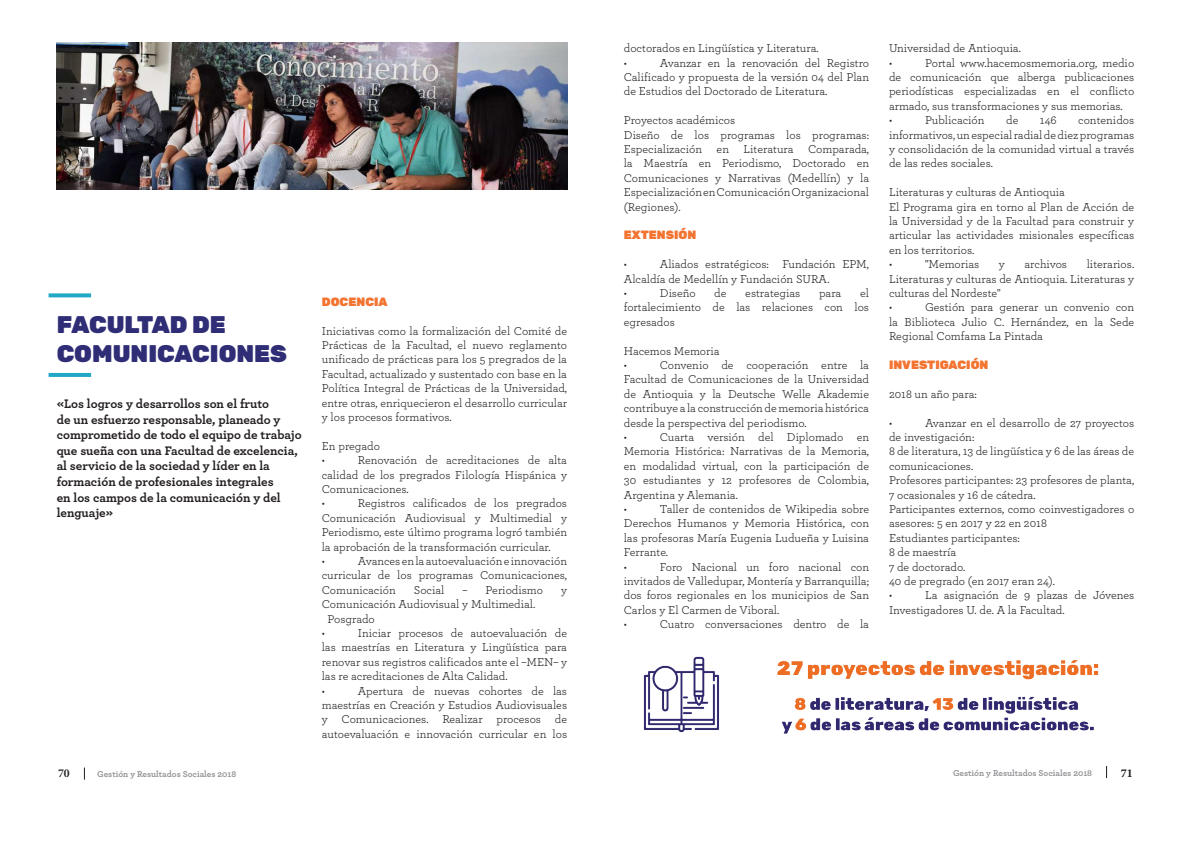
<style>
.page{position:relative;width:1191px;height:842px;background:#fff}
.page>*{position:absolute;margin:0;border:0;box-sizing:border-box;transform-origin:0 0}
.t1{font:900 24px/28.8px "Rubik";color:#2e2d76}
.t2{font:700 13px/15.6px "Archer";color:#231f20}
.t3{font:12px/14.4px "Archer";color:#231f20}
.t4{font:900 12px "Rubik";color:#f37331}
.t5{font:12px "Minion Pro Bold Subh";color:#231f20}
.t6{font:12px "Minion Pro Bold Capt";color:#231f20}
.t7{font:700 9px "Archer";color:#939598}
</style>
<div class="page">
<svg style="left:84px;top:767px;width:1px;height:13px"></svg>
<svg style="left:1106px;top:766px;width:1px;height:12px"></svg>
<img style="left:57px;top:43px;width:510px;height:146px">
<svg style="left:49px;top:293px;width:42px;height:4px"></svg>
<hr style="left:49px;top:373px;width:42px;height:4px;background:#20a8c5">
<img style="left:643px;top:656px;width:456px;height:78px">
<h1 class="t1" style="left:57px;top:311px;width:232px">FACULTAD DE<br>COMUNICACIONES</h1>
<p class="t2" style="left:57px;top:395px;width:246px">«Los logros y desarrollos son el fruto<br>de un esfuerzo responsable, planeado y comprometido de todo el equipo de trabajo que sueña con una Facultad de excelencia, al servicio de la sociedad y líder en la formación de profesionales integrales<br>en los campos de la comunicación y del lenguaje»</p>
<p class="t4" style="left:322px;top:294px;width:67px">DOCENCIA</p>
<p class="t3" style="left:322px;top:323px;width:247px;text-align:justify">Iniciativas como la formalización del Comité de Prácticas de la Facultad, el nuevo reglamento unificado de prácticas para los 5 pregrados de la Facultad, actualizado y sustentado con base en la Política Integral de Prácticas de la Universidad, entre otras, enriquecieron el desarrollo curricular y los procesos formativos.</p>
<p class="t3" style="left:322px;top:438px;width:60px">En pregado •</p>
<p class="t3" style="left:322px;top:452px;width:247px;text-indent:36px">Renovación de acreditaciones de alta calidad de los pregrados Filología Hispánica y<br>Comunicaciones.<br>•</p>
<p class="t3" style="left:322px;top:496px;width:247px;text-indent:36px">Registros calificados de los pregrados Comunicación Audiovisual y Multimedial y Periodismo, este último programa logró también la aprobación de la transformación curricular.<br>•</p>
<p class="t3" style="left:322px;top:553px;width:247px;text-align:justify;text-indent:36px">Avances en la autoevaluación e innovación curricular de los programas Comunicaciones, Comunicación</p>
<p class="t3" style="left:414px;top:582px;width:32px">Social</p>
<p class="t3" style="left:462px;top:582px;width:82px">– Periodismo</p>
<p class="t3" style="left:561px;top:582px;width:8px">y</p>
<p class="t3" style="left:322px;top:596px;width:215px">Comunicación Audiovisual y Multimedial.</p>
<p class="t3" style="left:327px;top:611px;width:49px">Posgrado</p>
<p class="t3" style="left:322px;top:625px;width:5px">•</p>
<p class="t3" style="left:322px;top:625px;width:247px;text-indent:36px">Iniciar procesos de autoevaluación de las maestrías en Literatura y Lingüística para renovar sus registros calificados ante el –MEN– y las re acreditaciones de Alta Calidad.<br>•</p>
<p class="t3" style="left:322px;top:683px;width:247px;text-align:justify;text-indent:36px">Apertura de nuevas cohortes de las maestrías en Creación y Estudios Audiovisuales y Comunicaciones. Realizar procesos de autoevaluación e innovación curricular en los</p>
<p class="t3" style="left:624px;top:40px;width:196px">doctorados en Lingüística y Literatura. •</p>
<p class="t3" style="left:624px;top:55px;width:247px;text-align:justify;text-indent:36px">Avanzar en la renovación del Registro Calificado y propuesta de la versión 04 del Plan de Estudios del Doctorado de Literatura.</p>
<p class="t3" style="left:624px;top:112px;width:247px">Proyectos académicos<br>Diseño de los programas los programas:<br>Especialización en Literatura Comparada, la Maestría en Periodismo, Doctorado en Comunicaciones y Narrativas (Medellín) y la Especialización en Comunicación Organizacional (Regiones).</p>
<p class="t4" style="left:624px;top:228px;width:74px">EXTENSIÓN</p>
<p class="t3" style="left:624px;top:256px;width:5px">•</p>
<p class="t3" style="left:624px;top:256px;width:247px;text-indent:36px">Aliados estratégicos: Fundación EPM,<br>Alcaldía de Medellín y Fundación SURA.<br>•</p>
<p class="t3" style="left:624px;top:285px;width:247px;text-align:justify;text-indent:236px">el fortalecimiento de las relaciones con los egresados</p>
<p class="t3" style="left:624px;top:343px;width:97px">Hacemos Memoria •</p>
<p class="t3" style="left:660px;top:285px;width:37px">Diseño</p>
<p class="t3" style="left:714px;top:285px;width:14px">de</p>
<p class="t3" style="left:745px;top:285px;width:57px">estrategias</p>
<p class="t3" style="left:819px;top:285px;width:24px">para</p>
<p class="t3" style="left:624px;top:357px;width:247px;text-indent:36px">Convenio de cooperación entre la Facultad de Comunicaciones de la Universidad de Antioquia y la Deutsche Welle Akademie contribuye a la construcción de memoria histórica desde la perspectiva del periodismo.<br>•</p>
<p class="t3" style="left:624px;top:429px;width:247px;text-indent:36px">Cuarta versión del Diplomado en<br>Memoria Histórica: Narrativas de la Memoria, en modalidad virtual, con la participación de<br>30 estudiantes y 12 profesores de Colombia,<br>Argentina y Alemania.<br>•</p>
<p class="t3" style="left:624px;top:501px;width:247px;text-indent:36px">Taller de contenidos de Wikipedia sobre<br>Derechos Humanos y Memoria Histórica, con las profesoras María Eugenia Ludueña y Luisina<br>Ferrante.<br>•</p>
<p class="t3" style="left:624px;top:559px;width:247px;text-indent:36px">Foro Nacional un foro nacional con invitados de Valledupar, Montería y Barranquilla; dos foros regionales en los municipios de San<br>Carlos y El Carmen de Viboral.<br>•</p>
<p class="t3" style="left:660px;top:616px;width:211px">Cuatro conversaciones dentro de la</p>
<p class="t3" style="left:889px;top:40px;width:133px">Universidad de Antioquia. •</p>
<p class="t3" style="left:889px;top:55px;width:247px;text-indent:36px">Portal www.hacemosmemoria.org, medio de comunicación que alberga publicaciones periodísticas especializadas en el conflicto armado, sus transformaciones y sus memorias.<br>•</p>
<p class="t3" style="left:889px;top:112px;width:247px;text-align:justify;text-indent:189px">contenidos informativos, un especial radial de diez programas y consolidación de la comunidad virtual a través de las redes sociales.</p>
<p class="t3" style="left:889px;top:184px;width:247px">Literaturas y culturas de Antioquia<br>El Programa gira en torno al Plan de Acción de la Universidad y de la Facultad para construir y articular las actividades misionales específicas en los territorios.<br>•</p>
<p class="t3" style="left:925px;top:112px;width:61px">Publicación</p>
<p class="t3" style="left:1006px;top:112px;width:14px">de</p>
<p class="t3" style="left:1040px;top:112px;width:18px">146</p>
<p class="t3" style="left:889px;top:256px;width:247px;text-indent:198px">literarios.<br>Literaturas y culturas de Antioquia. Literaturas y culturas del Nordeste"<br>•</p>
<p class="t3" style="left:925px;top:256px;width:56px">"Memorias</p>
<p class="t3" style="left:998px;top:256px;width:8px">y</p>
<p class="t3" style="left:1024px;top:256px;width:44px">archivos</p>
<p class="t3" style="left:889px;top:300px;width:247px;text-align:justify;text-indent:36px">Gestión para generar un convenio con la Biblioteca Julio C. Hernández, en la Sede Regional Comfama La Pintada</p>
<p class="t4" style="left:889px;top:358px;width:101px">INVESTIGACIÓN</p>
<p class="t3" style="left:889px;top:386px;width:89px">2018 un año para:</p>
<p class="t3" style="left:889px;top:415px;width:5px">•</p>
<p class="t3" style="left:889px;top:415px;width:247px;text-indent:36px">Avanzar en el desarrollo de 27 proyectos de investigación:<br>8 de literatura, 13 de lingüística y 6 de las áreas de comunicaciones.<br>Profesores participantes: 23 profesores de planta,<br>7 ocasionales y 16 de cátedra.<br>Participantes externos, como coinvestigadores o asesores: 5 en 2017 y 22 en 2018<br>Estudiantes participantes:<br>8 de maestría<br>7 de doctorado.<br>40 de pregrado (en 2017 eran 24).<br>•</p>
<p class="t3" style="left:889px;top:588px;width:247px;text-indent:36px">La asignación de 9 plazas de Jóvenes<br>Investigadores U. de. A la Facultad.</p>
<p class="t5" style="left:58px;top:766px;width:13px">70</p>
<p class="t7" style="left:97px;top:766px;width:141px">Gestión y Resultados Sociales 2018</p>
<p class="t7" style="left:953px;top:766px;width:141px">Gestión y Resultados Sociales 2018</p>
<p class="t6" style="left:1120px;top:766px;width:14px">71</p>
</div>
